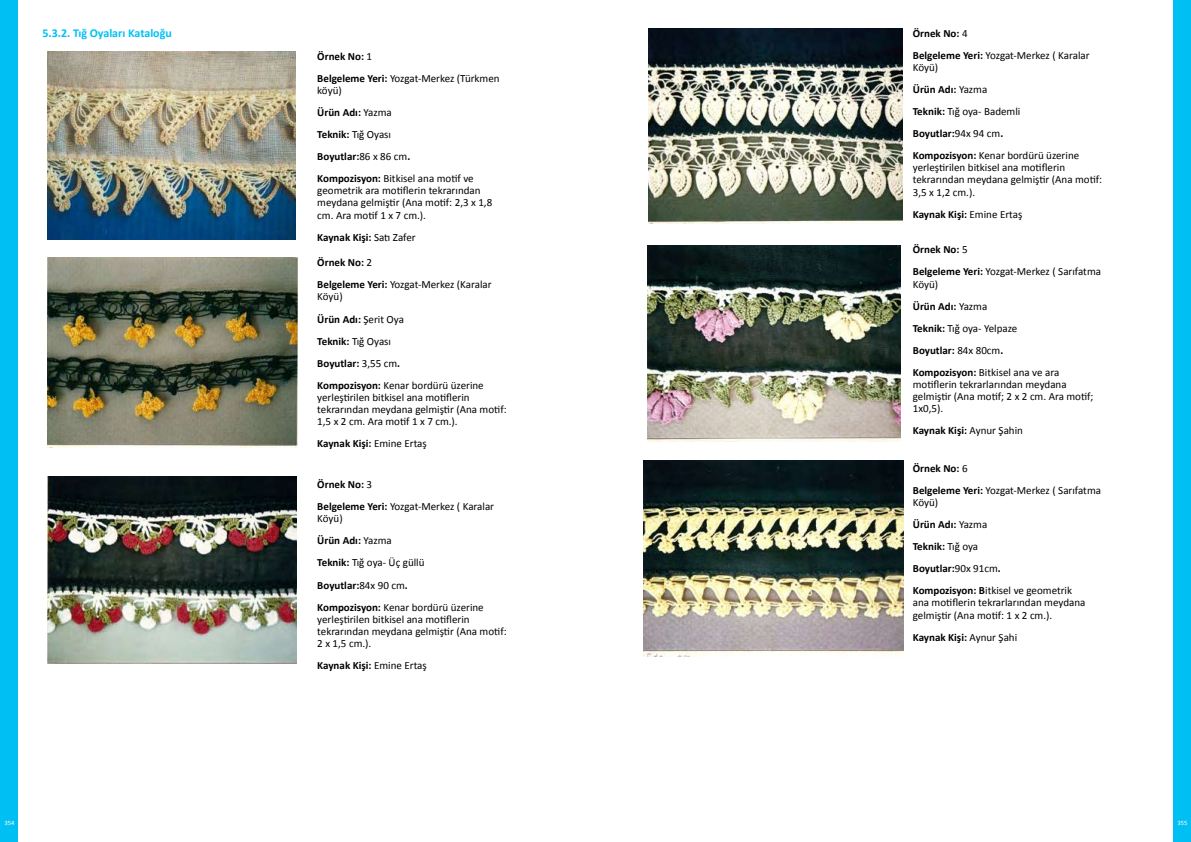
<style>
.page{position:relative;width:1191px;height:842px;background:#fff}
.page>*{position:absolute;margin:0;border:0;box-sizing:border-box;transform-origin:0 0}
.t1{font:700 12px "Calibri";color:#00c0f3}
.t2{font:11px/22.1px "Calibri";color:#000}
.t3{font:700 11px/22.1px "Calibri";color:#000}
.t4{font:6.6px "Calibri";color:#fff}
.s1{font-weight:400}
.s2{font-weight:700}
</style>
<div class="page">
<div style="left:0;top:0;width:17px;height:842px;background:#00c0f3"></div>
<div style="left:1174px;top:0;width:17px;height:842px;background:#00c0f3"></div>
<img style="left:48px;top:52px;width:247px;height:187px">
<img style="left:48px;top:258px;width:249px;height:189px">
<img style="left:48px;top:477px;width:248px;height:187px">
<img style="left:649px;top:28px;width:253px;height:195px">
<img style="left:647px;top:245px;width:253px;height:196px">
<img style="left:643px;top:461px;width:260px;height:196px">
<p class="t1" style="left:43px;top:25px;width:131px">5.3.2. Tığ Oyaları Kataloğu</p>
<p class="t3" style="left:317px;top:45px;width:184px">Örnek No: <span class="s1">1<br></span>Belgeleme Yeri: <span class="s1">Yozgat-Merkez (Türkmen</span></p>
<p class="t2" style="left:317px;top:79px;width:158px">köyü)<br><span class="s2">Ürün Adı:</span> Yazma<br><span class="s2">Teknik:</span> Tığ Oyası<br><span class="s2">Boyutlar:</span>86 x 86 cm<span class="s2">.<br>Kompozisyon:</span> Bitkisel ana motif ve</p>
<p class="t2" style="left:317px;top:184px;width:176px;line-height:12.1px">geometrik ara motiflerin tekrarından meydana gelmiştir (Ana motif: 2,3 x 1,8 cm. Ara motif 1 x 7 cm.).</p>
<p class="t3" style="left:317px;top:226px;width:100px">Kaynak Kişi: <span class="s1">Satı Zafer</span></p>
<p class="t3" style="left:317px;top:251px;width:176px">Örnek No: <span class="s1">2<br></span>Belgeleme Yeri: <span class="s1">Yozgat-Merkez (Karalar</span></p>
<p class="t2" style="left:317px;top:285px;width:168px">Köyü)<br><span class="s2">Ürün Adı:</span> Şerit Oya<br><span class="s2">Teknik:</span> Tığ Oyası<br><span class="s2">Boyutlar:</span> 3,55 cm<span class="s2">.<br>Kompozisyon:</span> Kenar bordürü üzerine</p>
<p class="t2" style="left:317px;top:391px;width:191px;line-height:12.1px">yerleştirilen bitkisel ana motiflerin tekrarından meydana gelmiştir (Ana motif:<br>1,5 x 2 cm. Ara motif 1 x 7 cm.).</p>
<p class="t3" style="left:317px;top:432px;width:111px">Kaynak Kişi: <span class="s1">Emine Ertaş</span></p>
<p class="t3" style="left:317px;top:473px;width:178px">Örnek No: <span class="s1">3<br></span>Belgeleme Yeri: <span class="s1">Yozgat-Merkez ( Karalar</span></p>
<p class="t2" style="left:317px;top:507px;width:168px">Köyü)<br><span class="s2">Ürün Adı:</span> Yazma<br><span class="s2">Teknik:</span> Tığ oya- Üç güllü<br><span class="s2">Boyutlar:</span>84x 90 cm<span class="s2">.<br>Kompozisyon:</span> Kenar bordürü üzerine</p>
<p class="t2" style="left:317px;top:613px;width:191px;line-height:12.1px">yerleştirilen bitkisel ana motiflerin tekrarından meydana gelmiştir (Ana motif:<br>2 x 1,5 cm.).</p>
<p class="t3" style="left:317px;top:654px;width:111px">Kaynak Kişi: <span class="s1">Emine Ertaş</span></p>
<p class="t3" style="left:912px;top:22px;width:178px">Örnek No: <span class="s1">4<br></span>Belgeleme Yeri: <span class="s1">Yozgat-Merkez ( Karalar</span></p>
<p class="t2" style="left:912px;top:56px;width:168px">Köyü)<br><span class="s2">Ürün Adı:</span> Yazma<br><span class="s2">Teknik:</span> Tığ oya- Bademli<br><span class="s2">Boyutlar:</span>94x 94 cm<span class="s2">.<br>Kompozisyon:</span> Kenar bordürü üzerine</p>
<p class="t2" style="left:912px;top:161px;width:191px;line-height:12.1px">yerleştirilen bitkisel ana motiflerin tekrarından meydana gelmiştir (Ana motif:<br>3,5 x 1,2 cm.).</p>
<p class="t3" style="left:912px;top:203px;width:111px">Kaynak Kişi: <span class="s1">Emine Ertaş</span></p>
<p class="t2" style="left:912px;top:238px;width:190px"><span class="s2">Örnek No:</span> 5<br><span class="s2">Belgeleme Yeri:</span> Yozgat-Merkez ( Sarıfatma</p>
<p class="t2" style="left:912px;top:273px;width:148px">Köyü)<br><span class="s2">Ürün Adı:</span> Yazma<br><span class="s2">Teknik:</span> Tığ oya- Yelpaze<br><span class="s2">Boyutlar:</span> 84x 80cm<span class="s2">.<br>Kompozisyon:</span> Bitkisel ana ve ara</p>
<p class="t2" style="left:912px;top:378px;width:182px;line-height:12.1px">motiflerin tekrarlarından meydana gelmiştir (Ana motif; 2 x 2 cm. Ara motif;<br>1x0,5).</p>
<p class="t3" style="left:912px;top:419px;width:112px">Kaynak Kişi: <span class="s1">Aynur Şahin</span></p>
<p class="t2" style="left:912px;top:457px;width:190px"><span class="s2">Örnek No:</span> 6<br><span class="s2">Belgeleme Yeri:</span> Yozgat-Merkez ( Sarıfatma</p>
<p class="t2" style="left:912px;top:491px;width:161px">Köyü)<br><span class="s2">Ürün Adı:</span> Yazma<br><span class="s2">Teknik:</span> Tığ oya<br><span class="s2">Boyutlar:</span>90x 91cm<span class="s2">.<br>Kompozisyon: B</span>itkisel ve geometrik</p>
<p class="t2" style="left:912px;top:596px;width:174px;line-height:12.1px">ana motiflerin tekrarlarından meydana gelmiştir (Ana motif: 1 x 2 cm.).</p>
<p class="t3" style="left:912px;top:625px;width:106px">Kaynak Kişi: <span class="s1">Aynur Şahi</span></p>
<p class="t4" style="left:4px;top:818px;width:11px">354</p>
<p class="t4" style="left:1177px;top:818px;width:11px">355</p>
</div>
